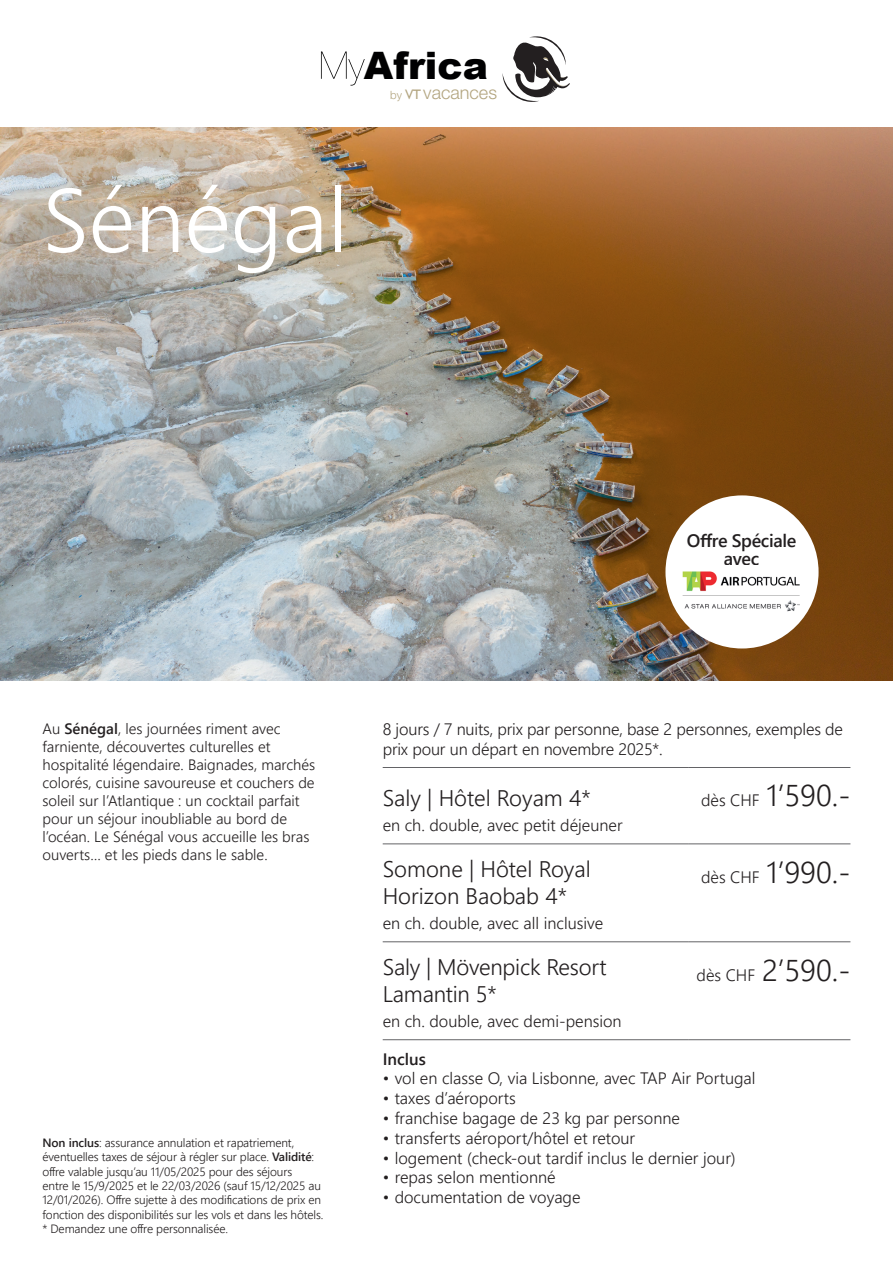
<style>
.page{position:relative;width:893px;height:1263px;background:#fff}
.page>*{position:absolute;margin:0;border:0;box-sizing:border-box;transform-origin:0 0}
.t1{font:300 90px "Segoe UI";color:#fff}
.t2{font:900 37.8px "Arial";color:#000001}
.t3{font:300 30px "Segoe UI";color:#231f20}
.t4{font:300 22.5px/27px "Segoe UI";color:#231f20}
.t5{font:300 18.15px "Helvetica Neue";color:#b3a580}
.t6{font:600 18px/18px "Segoe UI";letter-spacing:-.02em;color:#231f20;text-align:center}
.t7{font:300 16.5px/19.8px "Segoe UI";color:#231f20}
.t8{font:600 16.5px "Segoe UI";color:#231f20}
.t9{font:300 15px/18px "Segoe UI";color:#231f20}
.t10{font:300 12px/14.4px "Segoe UI";letter-spacing:-.01em;color:#231f20}
.s1{font-size:11.4px}
.s2{font-family:"Gill Sans";font-weight:400;font-size:13.8px}
.s3{font-weight:600}
.s4{font-size:16.5px}
</style>
<div class="page">
<svg style="left:502px;top:36px;width:68px;height:66px"></svg>
<svg style="left:321px;top:51px;width:44px;height:35px"></svg>
<hr style="left:383px;top:767px;width:306px;height:1px;background:#636366">
<hr style="left:689px;top:767px;width:161px;height:1px;background:#636366">
<hr style="left:383px;top:844px;width:306px;height:1px;background:#636366">
<hr style="left:689px;top:844px;width:161px;height:1px;background:#636366">
<hr style="left:383px;top:941px;width:306px;height:1px;background:#636366">
<hr style="left:689px;top:941px;width:161px;height:1px;background:#636366">
<hr style="left:383px;top:1039px;width:306px;height:1px;background:#636366">
<hr style="left:689px;top:1039px;width:161px;height:1px;background:#636366">
<img style="left:0;top:128px;width:893px;height:552px">
<div style="left:665px;top:495px;width:154px;height:153px;background:#fff;border-radius:50%"></div>
<img style="left:682px;top:571px;width:118px;height:41px">
<h2 class="t2" style="left:364px;top:44px;width:126px">Africa</h2>
<h1 class="t1" style="left:43px;top:148px;width:307px">Sénégal</h1>
<p class="t5" style="left:390px;top:82px;width:108px"><span class="s1">by</span> <span class="s2">VT</span> vacances</p>
<p class="t6" style="left:687px;top:531px;width:111px">Offre Spéciale avec</p>
<p class="t9" style="left:43px;top:719px;width:274px">Au <span class="s3">Sénégal</span>, les journées riment avec farniente, découvertes culturelles et hospitalité légendaire. Baignades, marchés colorés, cuisine savoureuse et couchers de soleil sur l’Atlantique : un cocktail parfait pour un séjour inoubliable au bord de l’océan. Le Sénégal vous accueille les bras ouverts… et les pieds dans le sable.</p>
<p class="t7" style="left:383px;top:719px;width:462px">8 jours / 7 nuits, prix par personne, base 2 personnes, exemples de prix pour un départ en novembre 2025*.</p>
<h3 class="t4" style="left:383px;top:784px;width:209px">Saly | Hôtel Royam 4*</h3>
<h3 class="t3" style="left:701px;top:771px;width:151px"><span class="s4">dès CHF</span> 1’590.-</h3>
<p class="t7" style="left:383px;top:815px;width:241px">en ch. double, avec petit déjeuner</p>
<h3 class="t4" style="left:383px;top:855px;width:210px">Somone | Hôtel Royal<br>Horizon Baobab 4*</h3>
<h3 class="t3" style="left:701px;top:848px;width:151px"><span class="s4">dès CHF</span> 1’990.-</h3>
<p class="t7" style="left:383px;top:913px;width:222px">en ch. double, avec all inclusive</p>
<h3 class="t4" style="left:383px;top:953px;width:225px">Saly | Mövenpick Resort<br>Lamantin 5*</h3>
<h3 class="t3" style="left:696px;top:946px;width:155px"><span class="s4">dès CHF</span> 2’590.-</h3>
<p class="t7" style="left:383px;top:1011px;width:240px">en ch. double, avec demi-pension</p>
<p class="t8" style="left:383px;top:1045px;width:45px">Inclus</p>
<p class="t7" style="left:383px;top:1068px;width:374px">• vol en classe O, via Lisbonne, avec TAP Air Portugal</p>
<p class="t7" style="left:383px;top:1088px;width:135px">• taxes d’aéroports</p>
<p class="t7" style="left:383px;top:1108px;width:299px">• franchise bagage de 23 kg par personne</p>
<p class="t7" style="left:383px;top:1127px;width:254px">• transferts aéroport/hôtel et retour</p>
<p class="t7" style="left:383px;top:1147px;width:355px">• logement (check-out tardif inclus le dernier jour)</p>
<p class="t7" style="left:383px;top:1167px;width:174px">• repas selon mentionné</p>
<p class="t7" style="left:383px;top:1187px;width:199px">• documentation de voyage</p>
<p class="t10" style="left:43px;top:1135px;width:282px"><span class="s3">Non inclus</span>: assurance annulation et rapatriement, éventuelles taxes de séjour à régler sur place. <span class="s3">Validité</span>: offre valable jusqu’au 11/05/2025 pour des séjours<br>entre le 15/9/2025 et le 22/03/2026 (sauf 15/12/2025 au 12/01/2026). Offre sujette à des modifications de prix en fonction des disponibilités sur les vols et dans les hôtels. * Demandez une offre personnalisée.</p>
</div>
